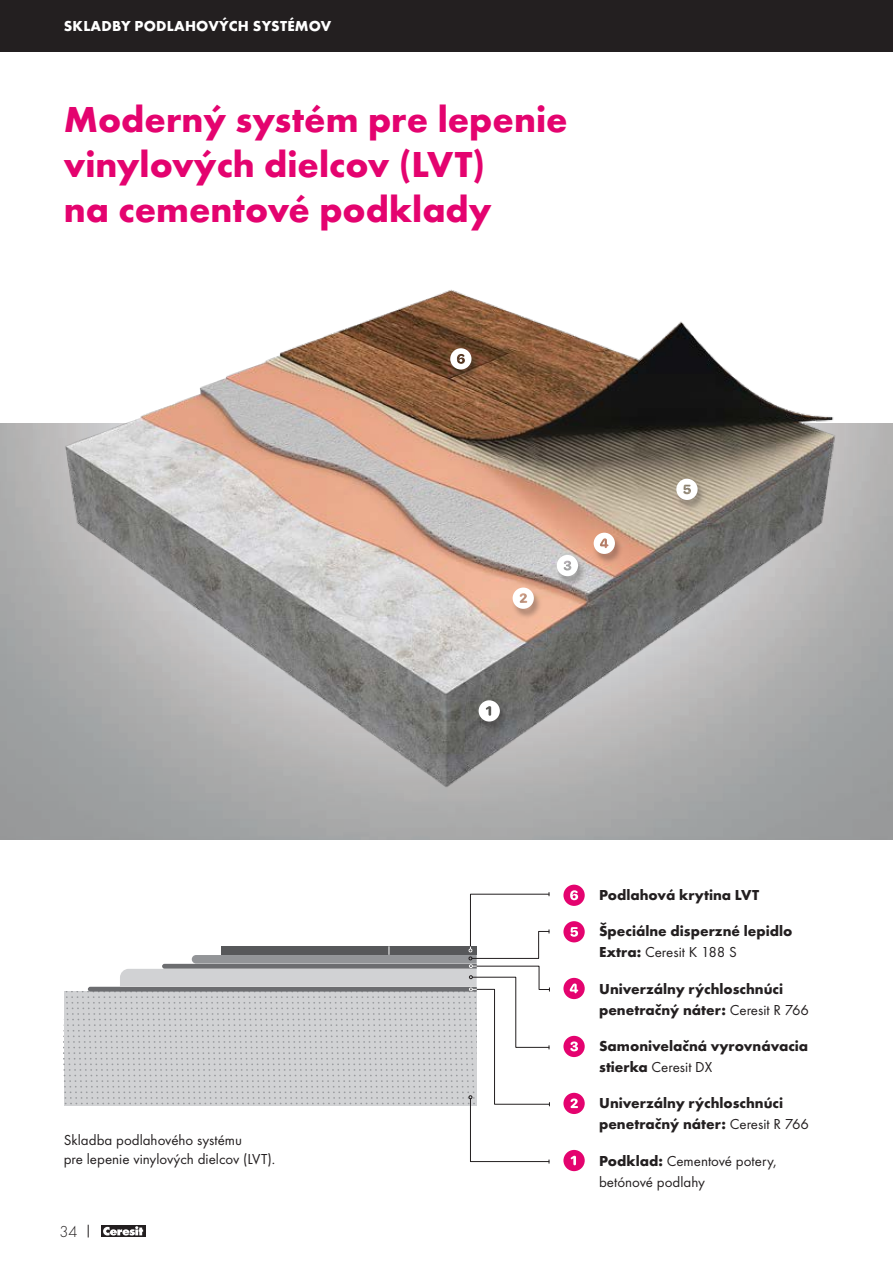
<style>
.page{position:relative;width:893px;height:1263px;background:#fff}
.page>*{position:absolute;margin:0;border:0;box-sizing:border-box;transform-origin:0 0}
.t1{font:700 37.5px/45px "Futura TOT";color:#e4036f}
.t2{font:16.5px "Futura TOT Ligh";color:#231f20}
.t3{font:700 15px/21px "Futura TOT";color:#231f20}
.t4{font:15px/21px "Futura TOT";color:#231f20}
.t5{font:700 15px "Futura TOT";letter-spacing:.015em;color:#fff}
.s1{font-weight:400}
.s2{font-weight:700}
</style>
<div class="page">
<svg style="left:88px;top:1225px;width:1px;height:12px"></svg>
<svg style="left:101px;top:1225px;width:44px;height:12px"></svg>
<svg style="left:103px;top:1226px;width:40px;height:9px"></svg>
<div style="left:0;top:0;width:893px;height:51px;background:#231f20"></div>
<svg style="left:563px;top:921px;width:22px;height:21px"></svg>
<svg style="left:563px;top:1150px;width:22px;height:21px"></svg>
<svg style="left:563px;top:1093px;width:22px;height:21px"></svg>
<svg style="left:563px;top:1036px;width:22px;height:21px"></svg>
<svg style="left:563px;top:978px;width:22px;height:21px"></svg>
<svg style="left:563px;top:885px;width:22px;height:21px"></svg>
<svg style="left:64px;top:892px;width:486px;height:271px"></svg>
<img style="left:0;top:289px;width:893px;height:514px">
<div style="left:674px;top:479px;width:32px;height:31px;background:#231f20;opacity:.32"></div>
<svg style="left:676px;top:479px;width:22px;height:21px"></svg>
<div style="left:477px;top:701px;width:31px;height:31px;background:#231f20;opacity:.32"></div>
<svg style="left:479px;top:700px;width:21px;height:21px"></svg>
<div style="left:511px;top:588px;width:31px;height:31px;background:#231f20;opacity:.32"></div>
<svg style="left:513px;top:587px;width:21px;height:22px"></svg>
<div style="left:555px;top:555px;width:31px;height:32px;background:#231f20;opacity:.32"></div>
<svg style="left:557px;top:555px;width:21px;height:21px"></svg>
<div style="left:592px;top:533px;width:31px;height:31px;background:#231f20;opacity:.32"></div>
<svg style="left:594px;top:533px;width:21px;height:21px"></svg>
<div style="left:448px;top:349px;width:32px;height:31px;background:#231f20;opacity:.32"></div>
<svg style="left:450px;top:348px;width:21px;height:21px"></svg>
<p class="t5" style="left:64px;top:17px;width:269px">SKLADBY PODLAHOVÝCH SYSTÉMOV</p>
<h1 class="t1" style="left:64px;top:96px;width:505px">Moderný systém pre lepenie vinylových dielcov (LVT)<br>na cementové podklady</h1>
<p class="t4" style="left:64px;top:1131px;width:213px;line-height:18.5px">Skladba podlahového systému<br>pre lepenie vinylových dielcov (LVT).</p>
<p class="t2" style="left:60px;top:1222px;width:20px">34</p>
<p class="t3" style="left:599px;top:884px;width:162px">Podlahová krytina LVT</p>
<p class="t3" style="left:599px;top:921px;width:195px">Špeciálne disperzné lepidlo<br>Extra: <span class="s1">Ceresit K 188 S</span></p>
<p class="t3" style="left:599px;top:978px;width:211px">Univerzálny rýchloschnúci penetračný náter: <span class="s1">Ceresit R 766</span></p>
<p class="t3" style="left:599px;top:1035px;width:211px">Samonivelačná vyrovnávacia stierka <span class="s1">Ceresit DX</span></p>
<p class="t3" style="left:599px;top:1092px;width:211px">Univerzálny rýchloschnúci penetračný náter: <span class="s1">Ceresit R 766</span></p>
<p class="t4" style="left:599px;top:1150px;width:179px"><span class="s2">Podklad:</span> Cementové potery, betónové podlahy</p>
</div>
